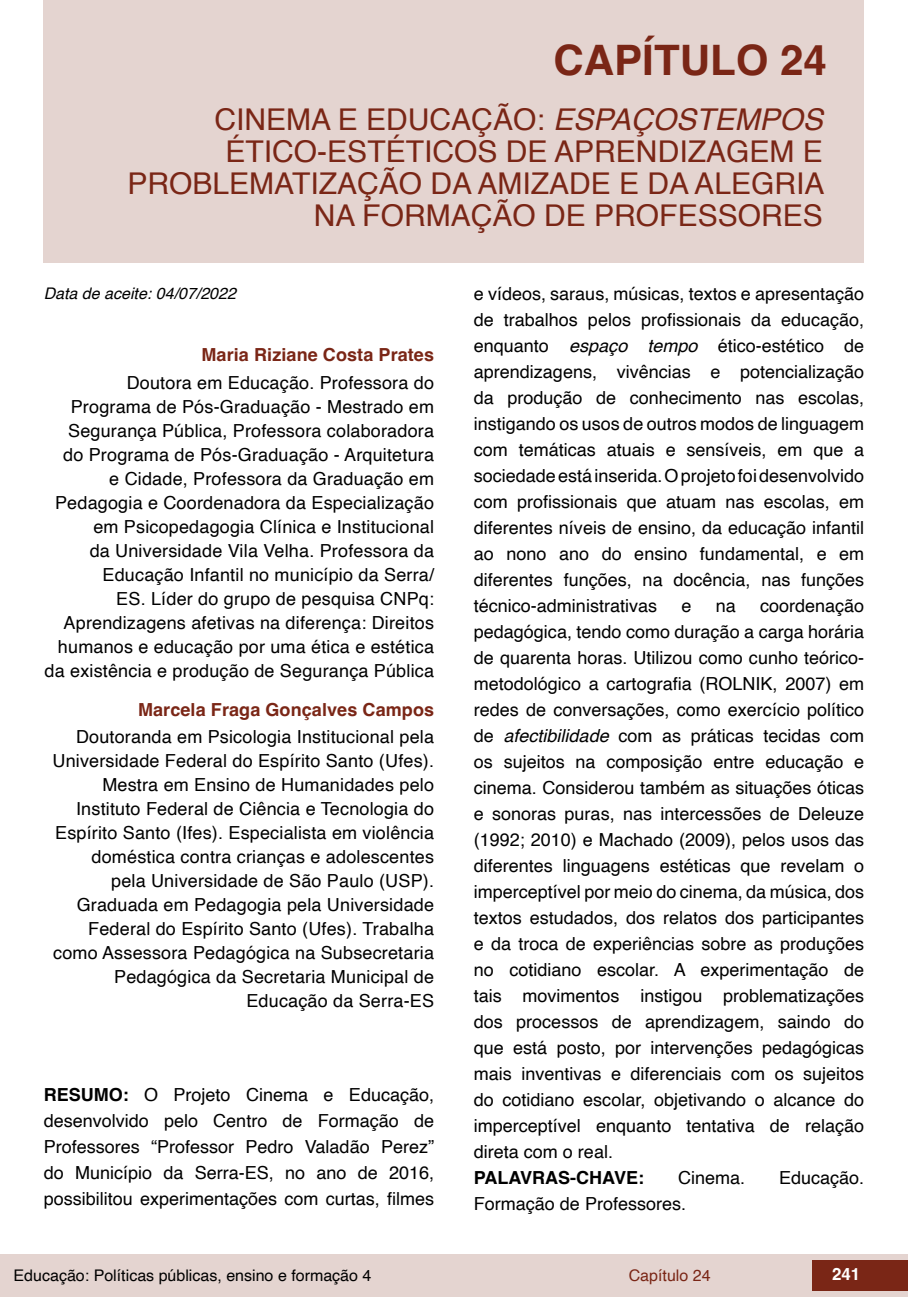
<style>
.page{position:relative;width:908px;height:1304px;background:#fff}
.page>*{position:absolute;margin:0;border:0;box-sizing:border-box;transform-origin:0 0}
.t1{font:700 42px "Helvetica";color:#7a2616}
.t2{font:30px/32px "Helvetica";color:#7a2616;text-align:right}
.t3{font:18px/26px "Helvetica";letter-spacing:.01em;color:#000;text-align:justify}
.t4{font:700 18px "Helvetica";letter-spacing:.005em;color:#7a2616}
.t5{font:700 18px "Helvetica";color:#000}
.t6{font:700 16.8px "Helvetica";color:#fff}
.t7{font:16px "Helvetica";color:#000}
.t8{font:italic 16px "Helvetica";color:#000}
.t9{font:16px "Helvetica";color:#7a2616}
.s1{font-style:italic}
.s2{font-weight:700}
</style>
<div class="page">
<div style="left:0;top:1254px;width:906px;height:43px;background:#e4d4d0"></div>
<div style="left:812px;top:1261px;width:95px;height:30px;background:#7a2616"></div>
<div style="left:44px;top:0;width:819px;height:263px;background:#e4d4d0"></div>
<h1 class="t1" style="left:553px;top:35px;width:275px">CAPÍTULO 24</h1>
<h2 class="t2" style="left:127px;top:104px;width:698px">CINEMA E EDUCAÇÃO: <span class="s1">ESPAÇOSTEMPOS </span>ÉTICO-ESTÉTICOS DE APRENDIZAGEM E PROBLEMATIZAÇÃO DA AMIZADE E DA ALEGRIA NA FORMAÇÃO DE PROFESSORES</h2>
<p class="t8" style="left:44px;top:280px;width:194px">Data de aceite: 04/07/2022</p>
<p class="t4" style="left:201px;top:344px;width:234px">Maria Riziane Costa Prates</p>
<p class="t3" style="left:45px;top:371px;width:391px;line-height:24px;text-align:right">Doutora em Educação. Professora do Programa de Pós-Graduação - Mestrado em Segurança Pública, Professora colaboradora do Programa de Pós-Graduação - Arquitetura<br>e Cidade, Professora da Graduação em Pedagogia e Coordenadora da Especialização em Psicopedagogia Clínica e Institucional<br>da Universidade Vila Velha. Professora da Educação Infantil no município da Serra/<br>ES. Líder do grupo de pesquisa CNPq:<br>Aprendizagens afetivas na diferença: Direitos humanos e educação por uma ética e estética da existência e produção de Segurança Pública</p>
<p class="t4" style="left:138px;top:699px;width:297px">Marcela Fraga Gonçalves Campos</p>
<p class="t3" style="left:52px;top:726px;width:383px;line-height:24px;text-align:right">Doutoranda em Psicologia Institucional pela Universidade Federal do Espírito Santo (Ufes).<br>Mestra em Ensino de Humanidades pelo Instituto Federal de Ciência e Tecnologia do Espírito Santo (Ifes). Especialista em violência doméstica contra crianças e adolescentes<br>pela Universidade de São Paulo (USP).<br>Graduada em Pedagogia pela Universidade Federal do Espírito Santo (Ufes). Trabalha como Assessora Pedagógica na Subsecretaria Pedagógica da Secretaria Municipal de Educação da Serra-ES</p>
<p class="t3" style="left:44px;top:1083px;width:392px"><span class="s2">RESUMO:</span> O Projeto Cinema e Educação, desenvolvido pelo Centro de Formação de Professores “Professor Pedro Valadão Perez” do Município da Serra-ES, no ano de 2016, possibilitou experimentações com curtas, filmes</p>
<p class="t3" style="left:473px;top:281px;width:392px">e vídeos, saraus, músicas, textos e apresentação de trabalhos pelos profissionais da educação, enquanto <span class="s1">espaço tempo</span> ético-estético de aprendizagens, vivências e potencialização da produção de conhecimento nas escolas, instigando os usos de outros modos de linguagem com temáticas atuais e sensíveis, em que a sociedade está inserida. O projeto foi desenvolvido com profissionais que atuam nas escolas, em diferentes níveis de ensino, da educação infantil ao nono ano do ensino fundamental, e em diferentes funções, na docência, nas funções técnico-administrativas</p>
<p class="t3" style="left:473px;top:593px;width:392px;text-indent:286px">coordenação pedagógica, tendo como duração a carga horária de quarenta horas. Utilizou como cunho teórico&shy;metodológico a cartografia (ROLNIK, 2007) em redes de conversações, como exercício político de <span class="s1">afectibilidade</span> com as práticas tecidas com os sujeitos na composição entre educação e cinema. Considerou também as situações óticas e sonoras puras, nas intercessões de Deleuze (1992; 2010) e Machado (2009), pelos usos das diferentes linguagens estéticas que revelam o imperceptível por meio do cinema, da música, dos textos estudados, dos relatos dos participantes e da troca de experiências sobre as produções no cotidiano escolar. A experimentação de tais movimentos instigou problematizações dos processos de aprendizagem, saindo do que está posto, por intervenções pedagógicas mais inventivas e diferenciais com os sujeitos do cotidiano escolar, objetivando o alcance do imperceptível enquanto tentativa de relação direta com o real.</p>
<p class="t5" style="left:473px;top:1166px;width:172px">PALAVRAS-CHAVE:</p>
<p class="t3" style="left:677px;top:1165px;width:69px">Cinema.</p>
<p class="t3" style="left:778px;top:1165px;width:87px">Educação.</p>
<p class="t3" style="left:473px;top:1191px;width:214px">Formação de Professores.</p>
<p class="t3" style="left:681px;top:593px;width:12px">e</p>
<p class="t3" style="left:715px;top:593px;width:22px">na</p>
<p class="t7" style="left:14px;top:1263px;width:359px">Educação: Políticas públicas, ensino e formação 4</p>
<p class="t9" style="left:628px;top:1263px;width:83px">Capítulo 24</p>
<p class="t6" style="left:831px;top:1264px;width:30px">241</p>
</div>
